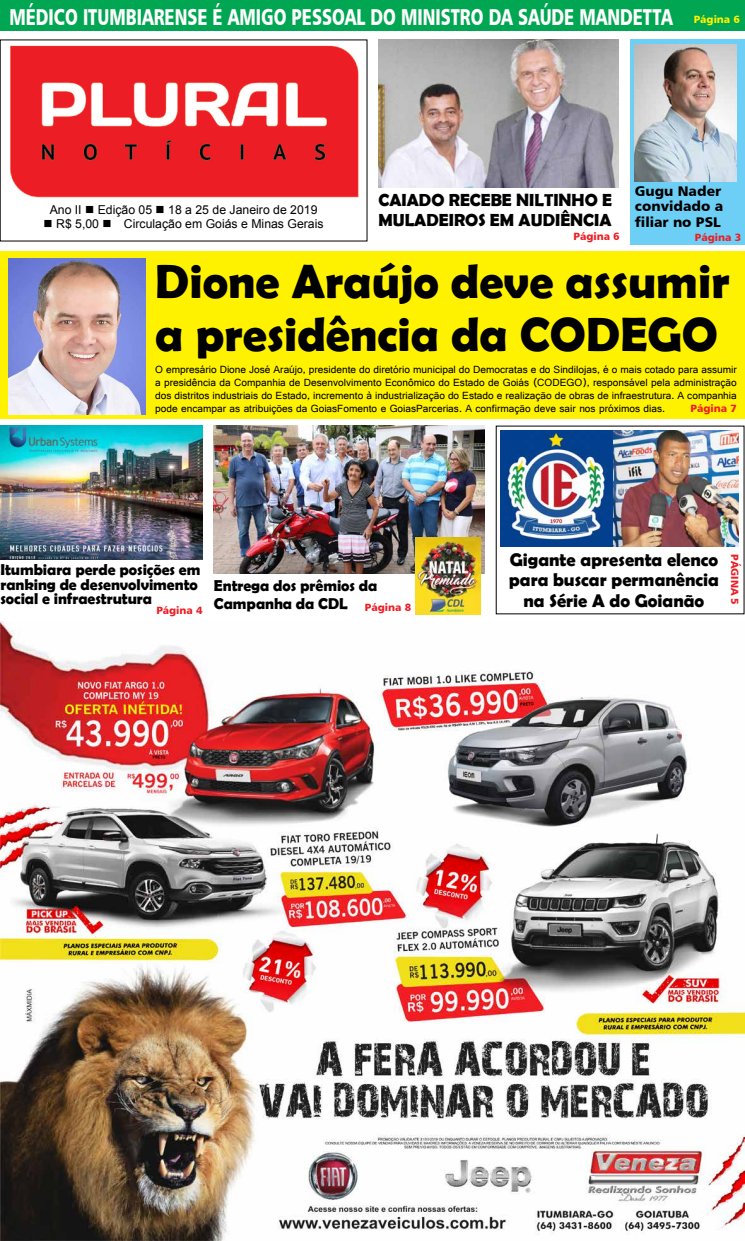
<style>
.page{position:relative;width:745px;height:1241px;background:#fff}
.page>*{position:absolute;margin:0;border:0;box-sizing:border-box;transform-origin:0 0}
.t1{font:700 48.12px/53.4px "Berlin Sans FB Demi";color:#000}
.t2{font:22.93px "Humanist 777 BT Black B";color:#fff;scale:.72 1}
.t3{font:700 18.38px/20.1px "Berlin Sans FB Demi";color:#000;text-align:center}
.t4{font:700 17.5px/20.1px "Berlin Sans FB Demi";color:#000}
.t5{font:700 15.75px/14.9px "Berlin Sans FB Demi";letter-spacing:-.005em;color:#000}
.t6{font:14px/15.8px "Humanist 777 BT Black B";color:#000}
.t7{font:12.25px "Arial";color:#000}
.t8{font:10.94px/13.1px "Gautami";color:#000;text-align:justify}
.t9{font:10.5px "Humanist 777 BT Black B";color:#ed1d24}
.t10{font:10.5px "Humanist 777 BT Black B";color:#fff200}
</style>
<div class="page">
<div style="left:0;top:251px;width:744px;height:168px;background:#fff200"></div>
<div style="left:629px;top:40px;width:115px;height:205px;background:#6dcff6"></div>
<img style="left:10px;top:45px;width:349px;height:153px">
<div style="left:0;top:0;width:744px;height:30px;background:#00a651"></div>
<img style="left:0;top:425px;width:202px;height:134px">
<img style="left:378px;top:40px;width:240px;height:147px">
<img style="left:634px;top:45px;width:102px;height:136px">
<img style="left:9px;top:258px;width:137px;height:156px">
<img style="left:500px;top:431px;width:238px;height:115px">
<img style="left:0;top:621px;width:744px;height:619px">
<img style="left:214px;top:425px;width:270px;height:148px">
<img style="left:415px;top:538px;width:64px;height:76px">
<h2 class="t2" style="left:9px;top:2px;width:922px">MÉDICO ITUMBIARENSE É AMIGO PESSOAL DO MINISTRO DA SAÚDE MANDETTA</h2>
<p class="t10" style="left:693px;top:13px;width:48px">Página 6</p>
<h3 class="t4" style="left:378px;top:189px;width:235px">CAIADO RECEBE NILTINHO E<br>MULADEIROS EM AUDIÊNCIA</h3>
<p class="t6" style="left:634px;top:182px;width:90px">Gugu Nader convidado a filiar no PSL</p>
<p class="t9" style="left:573px;top:230px;width:48px">Página 6</p>
<h1 class="t1" style="left:155px;top:253px;width:576px">Dione Araújo deve assumir a presidência da CODEGO</h1>
<p class="t8" style="left:155px;top:362px;width:582px">O empresário Dione José Araújo, presidente do diretório municipal do Democratas e do Sindilojas, é o mais cotado para assumir a presidência da Companhia de Desenvolvimento Econômico do Estado de Goiás (CODEGO), responsável pela administração dos distritos industriais do Estado, incremento à industrialização do Estado e realização de obras de infraestrutura. A companhia pode encampar as atribuições da GoiasFomento e GoiasParcerias. A confirmação deve sair nos próximos dias.</p>
<p class="t7" style="left:50px;top:201px;width:269px">Ano II ■ Edição 05 ■ 18 a 25 de Janeiro de 2019</p>
<p class="t7" style="left:44px;top:216px;width:281px">■ R$ 5,00 ■ Circulação em Goiás e Minas Gerais</p>
<p class="t9" style="left:694px;top:230px;width:48px">Página 3</p>
<p class="t9" style="left:690px;top:401px;width:48px">Página 7</p>
<h3 class="t5" style="left:0;top:561px;width:201px">Itumbiara perde posições em ranking de desenvolvimento social e infraestrutura</h3>
<p class="t9" style="left:156px;top:603px;width:48px">Página 4</p>
<h3 class="t5" style="left:214px;top:575px;width:199px;line-height:18.4px">Entrega dos prêmios da<br>Campanha da CDL <sub>Página</sub> <sub>8</sub></h3>
<h3 class="t3" style="left:508px;top:549px;width:212px">Gigante apresenta elenco para buscar permanência na Série A do Goianão</h3>
<p class="t9" style="left:741px;top:554px;width:52px;rotate:90deg">PÁGINA 5</p>
</div>
